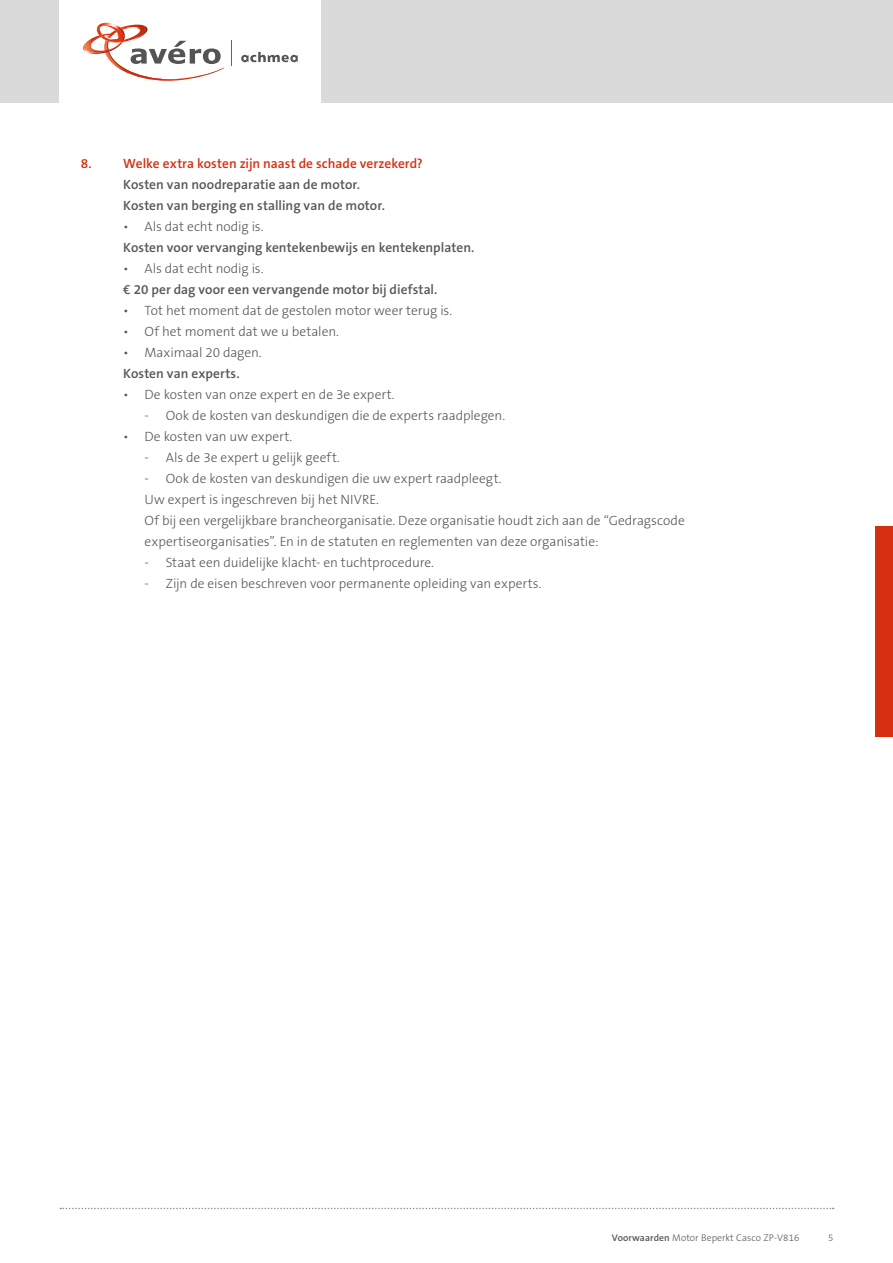
<style>
.page{position:relative;width:893px;height:1263px;background:#fff}
.page>*{position:absolute;margin:0;border:0;box-sizing:border-box;transform-origin:0 0}
.t1{font:300 13.5px/21px "The Sans B3";letter-spacing:-.005em;color:#575756}
.t2{font:600 13.5px/21px "The Sans B6";letter-spacing:.005em;color:#575756}
.t3{font:600 13.5px "The Sans B6";color:#d4300f}
.t4{font:300 9.75px "The Sans B3";letter-spacing:.005em;color:#575756}
.s1{font-family:"The Sans B6";font-weight:600}
</style>
<div class="page">
<div style="left:0;top:0;width:893px;height:103px;background:#dadada"></div>
<div style="left:60px;top:0;width:261px;height:103px;background:#fff"></div>
<svg style="left:241px;top:52px;width:57px;height:10px"></svg>
<svg style="left:83px;top:22px;width:141px;height:59px"></svg>
<svg style="left:231px;top:41px;width:1px;height:25px"></svg>
<svg style="left:60px;top:1208px;width:774px;height:1px"></svg>
<div style="left:876px;top:526px;width:17px;height:211px;background:#d4300f"></div>
<p class="t3" style="left:81px;top:156px;width:344px">8. Welke extra kosten zijn naast de schade verzekerd?</p>
<p class="t2" style="left:123px;top:175px;width:263px">Kosten van noodreparatie aan de motor.<br>Kosten van berging en stalling van de motor.</p>
<p class="t1" style="left:123px;top:217px;width:142px">• Als dat echt nodig is.</p>
<p class="t2" style="left:123px;top:238px;width:353px">Kosten voor vervanging kentekenbewijs en kentekenplaten.</p>
<p class="t1" style="left:123px;top:259px;width:142px">• Als dat echt nodig is.</p>
<p class="t2" style="left:123px;top:280px;width:316px">€ 20 per dag voor een vervangende motor bij diefstal.</p>
<p class="t1" style="left:123px;top:301px;width:330px">• Tot het moment dat de gestolen motor weer terug is.</p>
<p class="t1" style="left:123px;top:322px;width:217px">• Of het moment dat we u betalen.</p>
<p class="t1" style="left:123px;top:343px;width:140px">• Maximaal 20 dagen.</p>
<p class="t2" style="left:123px;top:364px;width:118px">Kosten van experts.</p>
<p class="t1" style="left:123px;top:385px;width:273px">• De kosten van onze expert en de 3e expert.</p>
<p class="t1" style="left:145px;top:406px;width:362px">- Ook de kosten van deskundigen die de experts raadplegen.</p>
<p class="t1" style="left:123px;top:427px;width:171px">• De kosten van uw expert.</p>
<p class="t1" style="left:145px;top:448px;width:197px">- Als de 3e expert u gelijk geeft.</p>
<p class="t1" style="left:145px;top:469px;width:542px">- Ook de kosten van deskundigen die uw expert raadpleegt.<br>Uw expert is ingeschreven bij het NIVRE.<br>Of bij een vergelijkbare brancheorganisatie. Deze organisatie houdt zich aan de “Gedragscode expertiseorganisaties”. En in de statuten en reglementen van deze organisatie:</p>
<p class="t1" style="left:145px;top:553px;width:291px">- Staat een duidelijke klacht- en tuchtprocedure.</p>
<p class="t1" style="left:145px;top:574px;width:398px">- Zijn de eisen beschreven voor permanente opleiding van experts.</p>
<p class="t4" style="left:612px;top:1233px;width:189px"><span class="s1">Voorwaarden</span> Motor Beperkt Casco ZP-V816</p>
<p class="t4" style="left:828px;top:1233px;width:7px">5</p>
</div>
